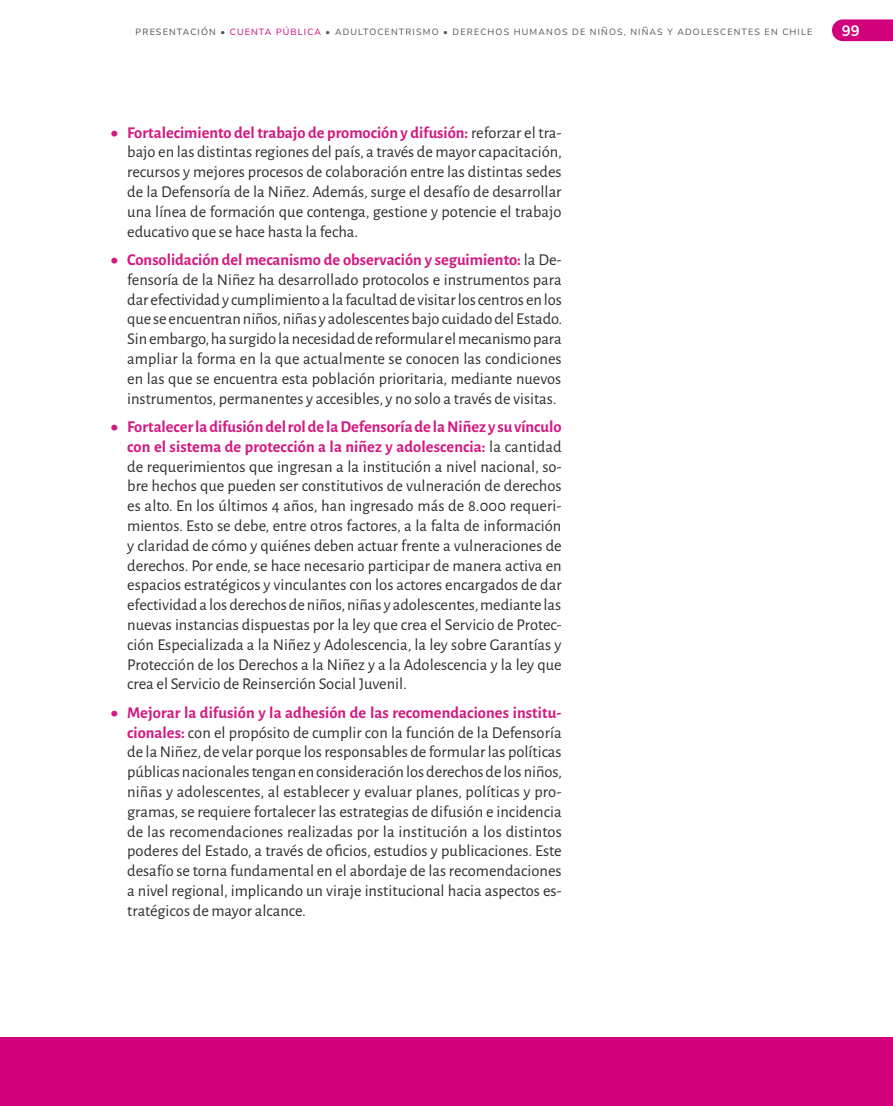
<style>
.page{position:relative;width:893px;height:1106px;background:#fff}
.page>*{position:absolute;margin:0;border:0;box-sizing:border-box;transform-origin:0 0}
.t1{font:16.5px/19.8px "Alegreya Sans";color:#312f30;text-align:justify}
.t2{font:200 15px "Nunito";color:#fff}
.t3{font:200 9px "Nunito";letter-spacing:.13em;color:#535355}
.s1{color:#494c4d}
.s2{color:#d1017c}
.s3{font-family:"Nunito";font-weight:200;color:#d41982}
.s4{font-weight:700;color:#d41982}
</style>
<div class="page">
<svg style="left:832px;top:19px;width:61px;height:22px"></svg>
<div style="left:0;top:1037px;width:893px;height:69px;background:#d1017c"></div>
<p class="t3" style="left:136px;top:26px;width:678px"><span class="s1">PRESENTACIÓN •</span> <span class="s2">CUENTA PÚBLICA</span> • ADULTOCENTRISMO • DERECHOS HUMANOS DE NIÑOS, NIÑAS Y ADOLESCENTES EN CHILE</p>
<p class="t2" style="left:842px;top:20px;width:19px">99</p>
<p class="t1" style="left:127px;top:122px;width:436px;text-indent:-17px"><span class="s3">•</span> <span class="s4">Fortalecimiento del trabajo de promoción y difusión:</span> reforzar el tra&shy;bajo en las distintas regiones del país, a través de mayor capacitación, recursos y mejores procesos de colaboración entre las distintas sedes de la Defensoría de la Niñez. Además, surge el desafío de desarrollar una línea de formación que contenga, gestione y potencie el trabajo educativo que se hace hasta la fecha.</p>
<p class="t1" style="left:127px;top:249px;width:436px;text-indent:-17px"><span class="s3">•</span> <span class="s4">Consolidación del mecanismo de observación y seguimiento:</span> la De&shy;fensoría de la Niñez ha desarrollado protocolos e instrumentos para dar efectividad y cumplimiento a la facultad de visitar los centros en los que se encuentran niños, niñas y adolescentes bajo cuidado del Estado.<br>Sin embargo, ha surgido la necesidad de reformular el mecanismo para ampliar la forma en la que actualmente se conocen las condiciones en las que se encuentra esta población prioritaria, mediante nuevos instrumentos, permanentes y accesibles, y no solo a través de visitas.</p>
<p class="t1" style="left:127px;top:416px;width:436px;text-indent:-17px"><span class="s3">•</span> <span class="s4">Fortalecer la difusión del rol de la Defensoría de la Niñez y su vínculo con el sistema de protección a la niñez y adolescencia:</span> la cantidad de requerimientos que ingresan a la institución a nivel nacional, so&shy;bre hechos que pueden ser constitutivos de vulneración de derechos es alto. En los últimos 4 años, han ingresado más de 8.000 requeri&shy;mientos. Esto se debe, entre otros factores, a la falta de información y claridad de cómo y quiénes deben actuar frente a vulneraciones de derechos. Por ende, se hace necesario participar de manera activa en espacios estratégicos y vinculantes con los actores encargados de dar efectividad a los derechos de niños, niñas y adolescentes, mediante las nuevas instancias dispuestas por la ley que crea el Servicio de Protec&shy;ción Especializada a la Niñez y Adolescencia, la ley sobre Garantías y Protección de los Derechos a la Niñez y a la Adolescencia y la ley que crea el Servicio de Reinserción Social Juvenil.</p>
<p class="t1" style="left:127px;top:702px;width:436px;text-indent:-17px"><span class="s3">•</span> <span class="s4">Mejorar la difusión y la adhesión de las recomendaciones institu&shy;cionales:</span> con el propósito de cumplir con la función de la Defensoría de la Niñez, de velar porque los responsables de formular las políticas públicas nacionales tengan en consideración los derechos de los niños, niñas y adolescentes, al establecer y evaluar planes, políticas y pro&shy;gramas, se requiere fortalecer las estrategias de difusión e incidencia de las recomendaciones realizadas por la institución a los distintos poderes del Estado, a través de oficios, estudios y publicaciones. Este desafío se torna fundamental en el abordaje de las recomendaciones a nivel regional, implicando un viraje institucional hacia aspectos es&shy;tratégicos de mayor alcance.</p>
</div>
